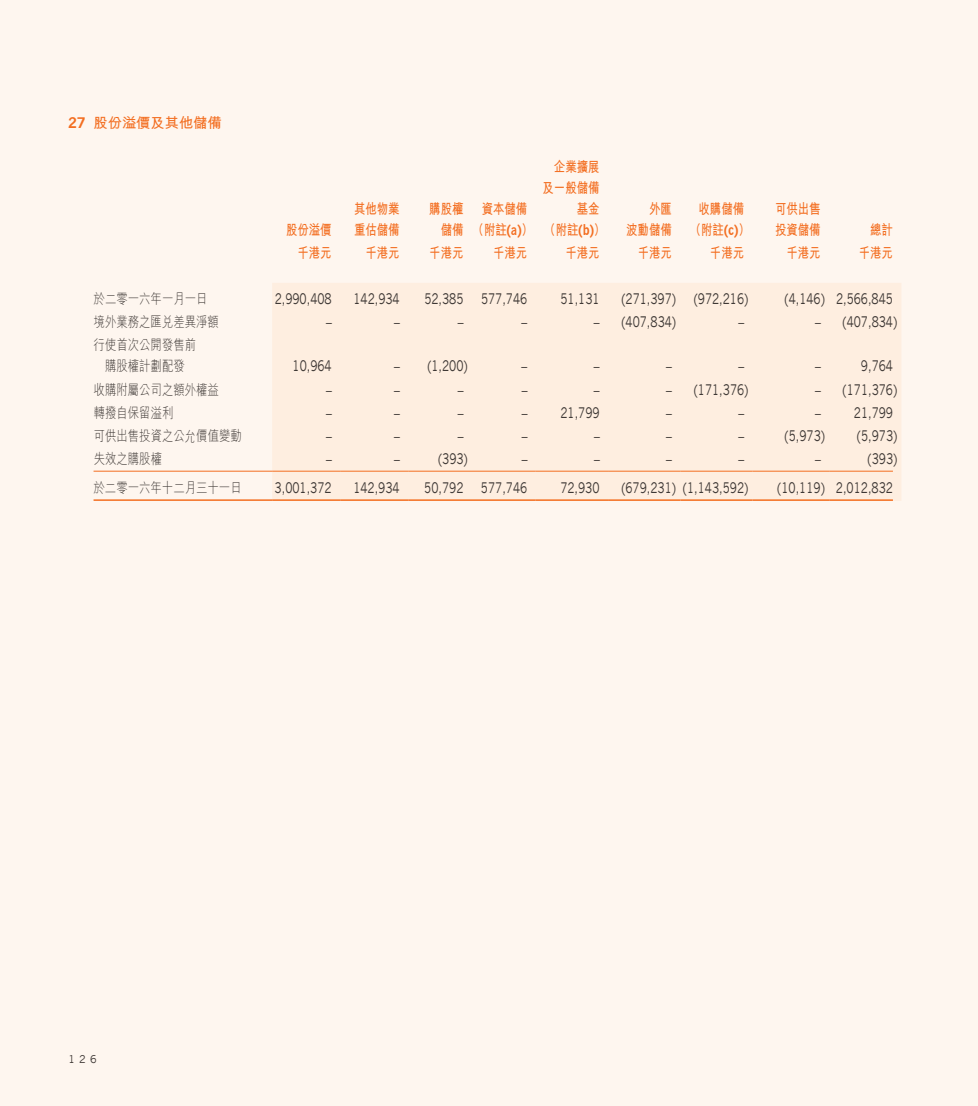
<style>
.page{position:relative;width:978px;height:1106px;background:#fef6ef}
.page>*{position:absolute;margin:0;border:0;box-sizing:border-box;transform-origin:0 0}
.t1{font:14.25px "News Gothic";color:#3e3835;scale:.8 1}
.t2{font:700 14.25px/21px "M Hei HK";color:#f36e21;scale:.8 1}
.t3{font:300 14.25px/21px "M Hei HK";color:#3e3835;text-align:center;scale:.8 1}
.t4{font:700 14.25px "M Hei HK";color:#f36e21}
.t5{font:10.5px "News Gothic";color:#3e3835}
.s1{font-family:"News Gothic"}
</style>
<div class="page">
<div style="left:272px;top:283px;width:629px;height:218px;background:#feeee0"></div>
<hr style="left:94px;top:471px;width:178px;height:1px;background:#f36e21">
<hr style="left:272px;top:471px;width:68px;height:1px;background:#f36e21">
<hr style="left:340px;top:471px;width:68px;height:1px;background:#f36e21">
<hr style="left:408px;top:471px;width:64px;height:1px;background:#f36e21">
<hr style="left:472px;top:471px;width:64px;height:1px;background:#f36e21">
<hr style="left:536px;top:471px;width:72px;height:1px;background:#f36e21">
<hr style="left:608px;top:471px;width:72px;height:1px;background:#f36e21">
<hr style="left:680px;top:471px;width:73px;height:1px;background:#f36e21">
<hr style="left:753px;top:471px;width:76px;height:1px;background:#f36e21">
<hr style="left:829px;top:471px;width:64px;height:1px;background:#f36e21">
<hr style="left:94px;top:499px;width:178px;height:2px;background:#f36e21">
<hr style="left:272px;top:499px;width:68px;height:2px;background:#f36e21">
<hr style="left:340px;top:499px;width:68px;height:2px;background:#f36e21">
<hr style="left:408px;top:499px;width:64px;height:2px;background:#f36e21">
<hr style="left:472px;top:499px;width:64px;height:2px;background:#f36e21">
<hr style="left:536px;top:499px;width:72px;height:2px;background:#f36e21">
<hr style="left:608px;top:499px;width:72px;height:2px;background:#f36e21">
<hr style="left:680px;top:499px;width:73px;height:2px;background:#f36e21">
<hr style="left:753px;top:499px;width:76px;height:2px;background:#f36e21">
<hr style="left:829px;top:499px;width:64px;height:2px;background:#f36e21">
<p class="t4" style="left:68px;top:112px;width:155px"><span class="s1">27</span> 股份溢價及其他儲備</p>
<p class="t2" style="left:286px;top:218px;width:58px">股份溢價</p>
<p class="t2" style="left:354px;top:197px;width:59px">其他物業重估儲備</p>
<p class="t2" style="left:429px;top:197px;width:44px;text-align:right">購股權儲備</p>
<p class="t2" style="left:473px;top:197px;width:77px;text-align:center">資本儲備（附註<span class="s1">(a)</span>）</p>
<p class="t2" style="left:554px;top:155px;width:58px">企業擴展</p>
<p class="t2" style="left:543px;top:176px;width:73px">及一般儲備</p>
<p class="t2" style="left:577px;top:197px;width:30px">基金</p>
<p class="t2" style="left:544px;top:218px;width:78px">（附註<span class="s1">(b)</span>）</p>
<p class="t2" style="left:626px;top:197px;width:59px;text-align:right">外匯<br>波動儲備</p>
<p class="t2" style="left:690px;top:197px;width:76px;text-align:center">收購儲備（附註<span class="s1">(c)</span>）</p>
<p class="t2" style="left:775px;top:197px;width:59px">可供出售投資儲備</p>
<p class="t2" style="left:870px;top:218px;width:30px">總計</p>
<p class="t2" style="left:297px;top:241px;width:44px">千港元</p>
<p class="t2" style="left:366px;top:241px;width:44px">千港元</p>
<p class="t2" style="left:429px;top:241px;width:44px">千港元</p>
<p class="t2" style="left:493px;top:241px;width:44px">千港元</p>
<p class="t2" style="left:565px;top:241px;width:44px">千港元</p>
<p class="t2" style="left:638px;top:241px;width:44px">千港元</p>
<p class="t2" style="left:710px;top:241px;width:44px">千港元</p>
<p class="t2" style="left:786px;top:241px;width:44px">千港元</p>
<p class="t2" style="left:859px;top:241px;width:44px">千港元</p>
<p class="t3" style="left:94px;top:288px;width:144px">於二零一六年一月一日</p>
<p class="t1" style="left:275px;top:291px;width:73px">2,990,408</p>
<p class="t1" style="left:353px;top:291px;width:59px">142,934</p>
<p class="t1" style="left:424px;top:291px;width:130px">52,385 577,746</p>
<p class="t1" style="left:560px;top:291px;width:50px">51,131</p>
<p class="t1" style="left:621px;top:291px;width:160px">(271,397) (972,216)</p>
<p class="t1" style="left:784px;top:291px;width:137px">(4,146) 2,566,845</p>
<p class="t3" style="left:94px;top:311px;width:158px">境外業務之匯兌差異淨額</p>
<p class="t1" style="left:326px;top:314px;width:9px">–</p>
<p class="t1" style="left:394px;top:314px;width:9px">–</p>
<p class="t1" style="left:458px;top:314px;width:9px">–</p>
<p class="t1" style="left:522px;top:314px;width:9px">–</p>
<p class="t1" style="left:594px;top:314px;width:104px">– (407,834)</p>
<p class="t1" style="left:738px;top:314px;width:9px">–</p>
<p class="t1" style="left:815px;top:314px;width:104px">– (407,834)</p>
<p class="t3" style="left:94px;top:334px;width:130px">行使首次公開發售前購股權計劃配發</p>
<p class="t1" style="left:293px;top:358px;width:50px">10,964</p>
<p class="t1" style="left:394px;top:358px;width:94px">– (1,200)</p>
<p class="t1" style="left:522px;top:358px;width:9px">–</p>
<p class="t1" style="left:594px;top:358px;width:9px">–</p>
<p class="t1" style="left:666px;top:358px;width:9px">–</p>
<p class="t1" style="left:738px;top:358px;width:9px">–</p>
<p class="t1" style="left:815px;top:358px;width:9px">–</p>
<p class="t1" style="left:861px;top:358px;width:42px">9,764</p>
<p class="t3" style="left:94px;top:378px;width:158px">收購附屬公司之額外權益</p>
<p class="t1" style="left:326px;top:381px;width:9px">–</p>
<p class="t1" style="left:394px;top:381px;width:9px">–</p>
<p class="t1" style="left:458px;top:381px;width:9px">–</p>
<p class="t1" style="left:522px;top:381px;width:9px">–</p>
<p class="t1" style="left:594px;top:381px;width:9px">–</p>
<p class="t1" style="left:666px;top:381px;width:104px">– (171,376)</p>
<p class="t1" style="left:815px;top:381px;width:104px">– (171,376)</p>
<p class="t3" style="left:94px;top:401px;width:101px">轉撥自保留溢利</p>
<p class="t1" style="left:326px;top:404px;width:9px">–</p>
<p class="t1" style="left:394px;top:404px;width:9px">–</p>
<p class="t1" style="left:458px;top:404px;width:9px">–</p>
<p class="t1" style="left:522px;top:404px;width:99px">– 21,799</p>
<p class="t1" style="left:666px;top:404px;width:9px">–</p>
<p class="t1" style="left:739px;top:404px;width:9px">–</p>
<p class="t1" style="left:815px;top:404px;width:99px">– 21,799</p>
<p class="t3" style="left:94px;top:424px;width:187px">可供出售投資之公允價值變動</p>
<p class="t1" style="left:326px;top:427px;width:9px">–</p>
<p class="t1" style="left:394px;top:427px;width:9px">–</p>
<p class="t1" style="left:458px;top:427px;width:9px">–</p>
<p class="t1" style="left:522px;top:427px;width:9px">–</p>
<p class="t1" style="left:594px;top:427px;width:9px">–</p>
<p class="t1" style="left:666px;top:427px;width:9px">–</p>
<p class="t1" style="left:739px;top:427px;width:9px">–</p>
<p class="t1" style="left:785px;top:427px;width:52px">(5,973)</p>
<p class="t1" style="left:857px;top:427px;width:52px">(5,973)</p>
<p class="t3" style="left:94px;top:448px;width:87px">失效之購股權</p>
<p class="t1" style="left:326px;top:450px;width:9px">–</p>
<p class="t1" style="left:394px;top:450px;width:9px">–</p>
<p class="t1" style="left:438px;top:450px;width:39px">(393)</p>
<p class="t1" style="left:522px;top:450px;width:9px">–</p>
<p class="t1" style="left:594px;top:450px;width:9px">–</p>
<p class="t1" style="left:666px;top:450px;width:9px">–</p>
<p class="t1" style="left:739px;top:450px;width:9px">–</p>
<p class="t1" style="left:815px;top:450px;width:9px">–</p>
<p class="t1" style="left:868px;top:450px;width:39px">(393)</p>
<p class="t3" style="left:94px;top:476px;width:187px">於二零一六年十二月三十一日</p>
<p class="t1" style="left:275px;top:479px;width:73px">3,001,372</p>
<p class="t1" style="left:353px;top:479px;width:59px">142,934</p>
<p class="t1" style="left:424px;top:479px;width:130px">50,792 577,746</p>
<p class="t1" style="left:560px;top:479px;width:50px">72,930</p>
<p class="t1" style="left:621px;top:479px;width:160px">(679,231) (1,143,592)</p>
<p class="t1" style="left:777px;top:479px;width:146px">(10,119) 2,012,832</p>
<p class="t5" style="left:69px;top:1052px;width:30px">126</p>
</div>
